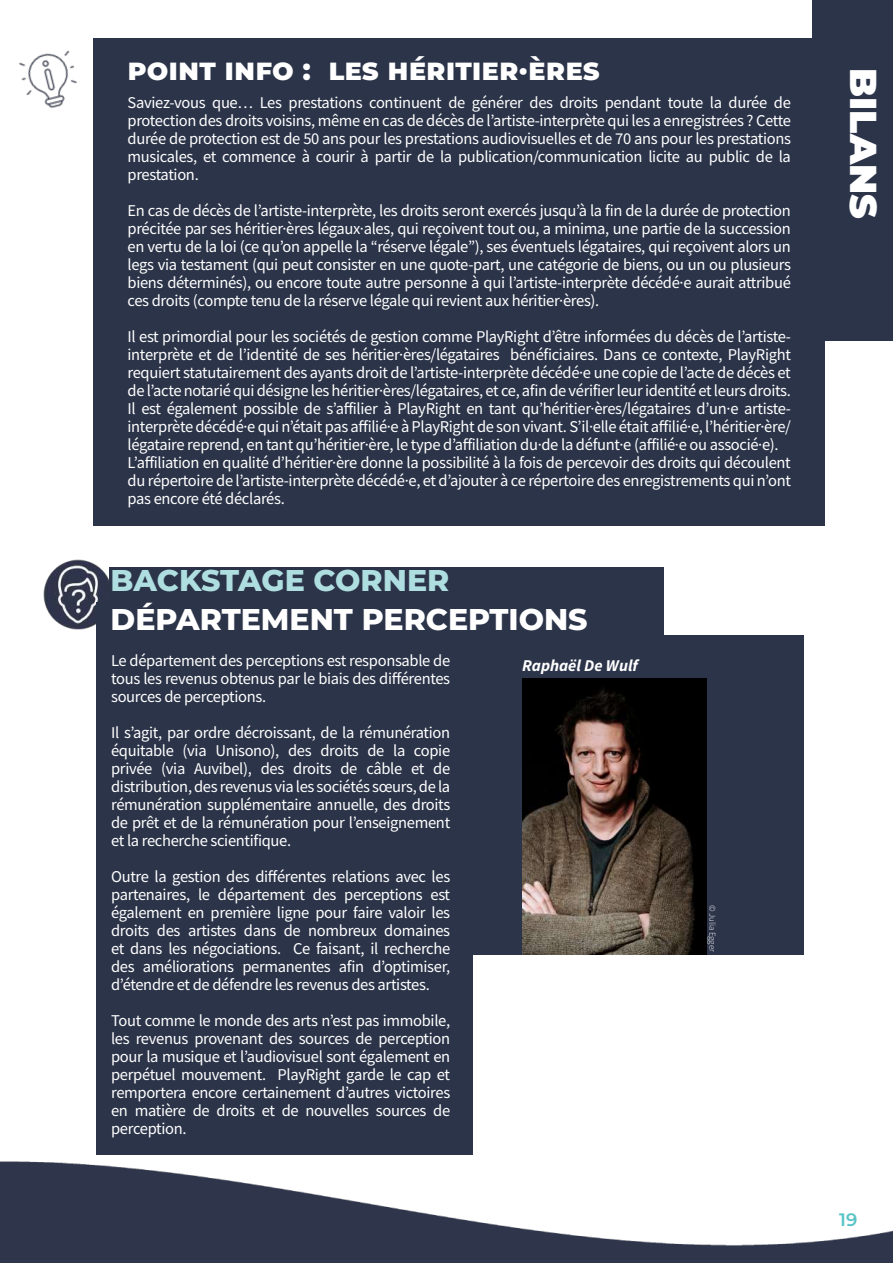
<style>
.page{position:relative;width:893px;height:1263px;background:#fff}
.page>*{position:absolute;margin:0;border:0;box-sizing:border-box;transform-origin:0 0}
.t1{font:900 37.5px "Montserrat";color:#fff}
.t2{font:800 30px "Montserrat";color:#fff}
.t3{font:800 30px "Montserrat";color:#aedee0}
.t4{font:600 18px "Montserrat";color:#59c4c6}
.t5{font:16.5px/18px "Source Sans Pro";letter-spacing:-.02em;color:#fff;text-align:justify}
.t6{font:italic 700 16.5px "Source Sans Pro";color:#fff}
.t7{font:300 9px "Source Sans Pro";letter-spacing:-.01em;color:#fff}
</style>
<div class="page">
<img style="left:0;top:1151px;width:893px;height:112px">
<div style="left:97px;top:635px;width:707px;height:320px;background:#2c3449"></div>
<img style="left:43px;top:560px;width:67px;height:69px">
<div style="left:94px;top:38px;width:731px;height:487px;background:#2c3449"></div>
<img style="left:19px;top:50px;width:58px;height:58px">
<img style="left:522px;top:679px;width:185px;height:276px">
<div style="left:97px;top:602px;width:376px;height:552px;background:#2c3449"></div>
<div style="left:813px;top:0;width:80px;height:340px;background:#2c3449"></div>
<div style="left:110px;top:567px;width:554px;height:70px;background:#2c3449"></div>
<h2 class="t2" style="left:128px;top:48px;width:19px">POINT</h2>
<h2 class="t2" style="left:225px;top:48px;width:377px">IN FO : Les héritier·ères</h2>
<p class="t5" style="left:128px;top:93px;width:665px">Saviez-vous que… Les prestations continuent de générer des droits pendant toute la durée de protection des droits voisins, même en cas de décès de l’artiste-interprète qui les a enregistrées ? Cette durée de protection est de 50 ans pour les prestations audiovisuelles et de 70 ans pour les prestations musicales, et commence à courir à partir de la publication/communication licite au public de la prestation.</p>
<p class="t5" style="left:128px;top:201px;width:665px">En cas de décès de l’artiste-interprète, les droits seront exercés jusqu’à la fin de la durée de protection précitée par ses héritier·ères légaux·ales, qui reçoivent tout ou, a minima, une partie de la succession en vertu de la loi (ce qu’on appelle la “réserve légale”), ses éventuels légataires, qui reçoivent alors un legs via testament (qui peut consister en une quote-part, une catégorie de biens, ou un ou plusieurs biens déterminés), ou encore toute autre personne à qui l’artiste-interprète décédé·e aurait attribué ces droits (compte tenu de la réserve légale qui revient aux héritier·ères).</p>
<p class="t5" style="left:128px;top:327px;width:665px;text-align:left">Il est primordial pour les sociétés de gestion comme PlayRight d’être informées du décès de l’artiste&shy;interprète et de l’identité de ses héritier·ères/légataires bénéficiaires. Dans ce contexte, PlayRight requiert statutairement des ayants droit de l’artiste-interprète décédé·e une copie de l’acte de décès et de l’acte notarié qui désigne les héritier·ères/légataires, et ce, afin de vérifier leur identité et leurs droits.<br>Il est également possible de s’affilier à PlayRight en tant qu’héritier·ères/légataires d’un·e artiste&shy;interprète décédé·e qui n’était pas affilié·e à PlayRight de son vivant. S’il·elle était affilié·e, l’héritier·ère/ légataire reprend, en tant qu’héritier·ère, le type d’affiliation du·de la défunt·e (affilié·e ou associé·e).<br>L’affiliation en qualité d’héritier·ère donne la possibilité à la fois de percevoir des droits qui découlent du répertoire de l’artiste-interprète décédé·e, et d’ajouter à ce répertoire des enregistrements qui n’ont pas encore été déclarés.</p>
<h2 class="t3" style="left:111px;top:559px;width:340px">BACKSTAGE CORNER</h2>
<h2 class="t2" style="left:111px;top:598px;width:479px">DÉPARTEMENT PERCEPTIONS</h2>
<p class="t6" style="left:522px;top:655px;width:117px">Raphaël De Wulf</p>
<p class="t5" style="left:111px;top:651px;width:341px">Le département des perceptions est responsable de tous les revenus obtenus par le biais des différentes sources de perceptions.</p>
<p class="t5" style="left:111px;top:723px;width:341px">Il s’agit, par ordre décroissant, de la rémunération équitable (via Unisono), des droits de la copie privée (via Auvibel), des droits de câble et de distribution, des revenus via les sociétés sœurs, de la rémunération supplémentaire annuelle, des droits de prêt et de la rémunération pour l’enseignement et la recherche scientifique.</p>
<p class="t5" style="left:111px;top:867px;width:341px">Outre la gestion des différentes relations avec les partenaires, le département des perceptions est également en première ligne pour faire valoir les droits des artistes dans de nombreux domaines et dans les négociations. Ce faisant, il recherche des améliorations permanentes afin d’optimiser, d’étendre et de défendre les revenus des artistes.</p>
<p class="t5" style="left:111px;top:1011px;width:341px">Tout comme le monde des arts n’est pas immobile, les revenus provenant des sources de perception pour la musique et l’audiovisuel sont également en perpétuel mouvement. PlayRight garde le cap et remportera encore certainement d’autres victoires en matière de droits et de nouvelles sources de perception.</p>
<p class="t7" style="left:718px;top:904px;width:49px;rotate:90deg">© Julia Egger</p>
<h1 class="t1" style="left:891px;top:68px;width:152px;rotate:90deg">BILANS</h1>
<p class="t4" style="left:839px;top:1207px;width:20px">19</p>
</div>
